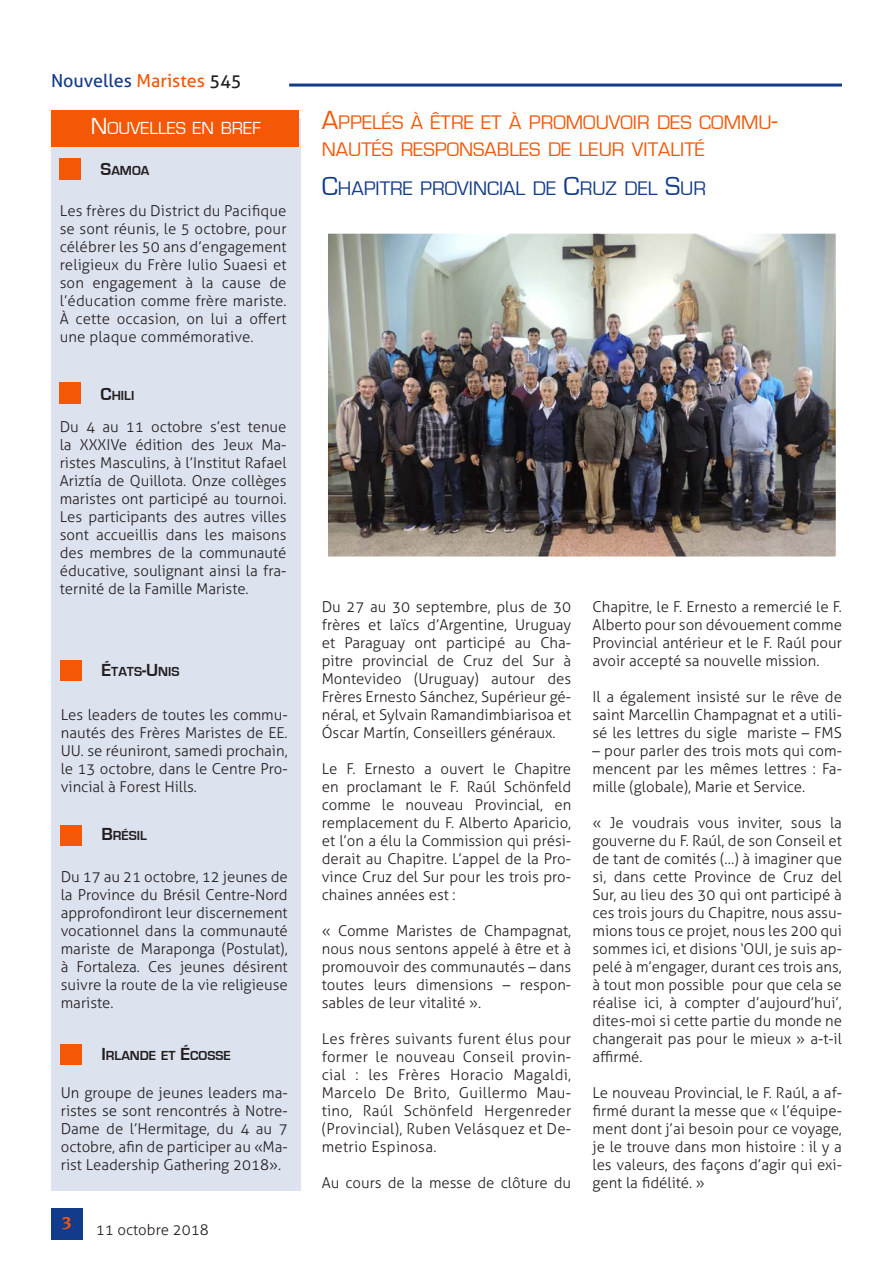
<style>
.page{position:relative;width:893px;height:1263px;background:#fff}
.page>*{position:absolute;margin:0;border:0;box-sizing:border-box;transform-origin:0 0}
.Titolo{font:20.25px/27px "Eurostile";color:#f45706}
.Titolo-2{font:20.25px "Eurostile";color:#123b8b}
.t1{font:18px "Aller";color:#123b8b}
.TitoloBox{font:18px "Eurostile";color:#fff}
.t2{font:700 18px "Novarese IT Cby BT";color:#f45706}
.Testo_normal{font:300 15px/18px "Aller";color:#231f20;text-align:justify}
.Testo_sinEspacio{font:300 15px/18px "Aller";color:#231f20;text-align:justify}
.SottoTitoloBox{font:700 13.5px "Eurostile";color:#231f20}
.s1{color:#f45706}
.s2{color:#231f20}
.s3{font-size:24px}
.s4{font-size:18px}
.s5{font-size:27px}
</style>
<div class="page">
<hr style="left:289px;top:84px;width:553px;height:3px;background:#123b8b">
<div style="left:51px;top:1208px;width:32px;height:31px;background:#123b8b"></div>
<div style="left:51px;top:118px;width:249px;height:1073px;background:#dce2ee"></div>
<div style="left:51px;top:111px;width:248px;height:36px;background:#f45706"></div>
<div style="left:60px;top:158px;width:21px;height:21px;background:#f45706"></div>
<div style="left:60px;top:383px;width:21px;height:21px;background:#f45706"></div>
<div style="left:61px;top:660px;width:21px;height:21px;background:#f45706"></div>
<div style="left:61px;top:1045px;width:21px;height:20px;background:#f45706"></div>
<div style="left:61px;top:825px;width:21px;height:20px;background:#f45706"></div>
<img style="left:329px;top:234px;width:506px;height:322px">
<div style="left:322px;top:227px;width:520px;height:336px;border:6px solid #fff"></div>
<p class="t1" style="left:51px;top:69px;width:192px">Nouvelles <span class="s1">Maristes</span> <span class="s2">545</span></p>
<p class="TitoloBox" style="left:91px;top:118px;width:170px"><span class="s3">N</span>OUVELLES EN BREF</p>
<p class="SottoTitoloBox" style="left:101px;top:163px;width:50px"><span class="s4">S</span>AMOA</p>
<p class="Testo_sinEspacio" style="left:60px;top:202px;width:228px">Les frères du District du Pacifique se sont réunis, le 5 octobre, pour célébrer les 50 ans d’engagement religieux du Frère Iulio Suaesi et son engagement à la cause de l’éducation comme frère mariste.<br>À cette occasion, on lui a offert une plaque commémorative.</p>
<p class="SottoTitoloBox" style="left:101px;top:388px;width:35px"><span class="s4">C</span>HILI</p>
<p class="Testo_sinEspacio" style="left:60px;top:418px;width:228px">Du 4 au 11 octobre s’est tenue la XXXIVe édition des Jeux Ma&shy;ristes Masculins, à l’Institut Rafael Ariztía de Quillota. Onze collèges maristes ont participé au tournoi.<br>Les participants des autres villes sont accueillis dans les maisons des membres de la communauté éducative, soulignant ainsi la fra&shy;ternité de la Famille Mariste.</p>
<p class="SottoTitoloBox" style="left:101px;top:664px;width:79px"><span class="s4">É</span>TATS<span class="s4">-U</span>NIS</p>
<p class="Testo_sinEspacio" style="left:61px;top:706px;width:228px">Les leaders de toutes les commu&shy;nautés des Frères Maristes de EE.<br>UU. se réuniront, samedi prochain, le 13 octobre, dans le Centre Pro&shy;vincial à Forest Hills.</p>
<p class="SottoTitoloBox" style="left:101px;top:828px;width:47px"><span class="s4">B</span>RÉSIL</p>
<p class="Testo_sinEspacio" style="left:61px;top:868px;width:228px">Du 17 au 21 octobre, 12 jeunes de la Province du Brésil Centre-Nord approfondiront leur discernement vocationnel dans la communauté mariste de Maraponga (Postulat), à Fortaleza. Ces jeunes désirent suivre la route de la vie religieuse mariste.</p>
<p class="SottoTitoloBox" style="left:101px;top:1048px;width:131px"><span class="s4">I</span> RLANDE ET <span class="s4">É</span>COSSE</p>
<p class="Testo_sinEspacio" style="left:61px;top:1084px;width:228px">Un groupe de jeunes leaders ma&shy;ristes se sont rencontrés à Notre-Dame de l’Hermitage, du 4 au 7 octobre, afin de participer au « Ma&shy;rist Leadership Gathering 2018 ».</p>
<p class="t2" style="left:62px;top:1212px;width:12px">3</p>
<p class="Testo_normal" style="left:96px;top:1220px;width:115px">11 octobre 2018</p>
<p class="Titolo" style="left:322px;top:109px;width:457px"><span class="s5">A</span>PPELÉS À ÊTRE ET À PROMOUVOIR DES COMMU<span class="s5">-<br></span>NAUTÉS RESPONSABLES DE LEUR VITALITÉ</p>
<p class="Titolo-2" style="left:322px;top:178px;width:386px"><span class="s5">C</span>HAPITRE PROVINCIAL DE <span class="s5">C</span>RUZ DEL <span class="s5">S</span>UR</p>
<p class="Testo_normal" style="left:322px;top:598px;width:251px">Du 27 au 30 septembre, plus de 30 frères et laïcs d’Argentine, Uruguay et Paraguay ont participé au Cha&shy;pitre provincial de Cruz del Sur à Montevideo (Uruguay) autour des Frères Ernesto Sánchez, Supérieur gé&shy;néral, et Sylvain Ramandimbiarisoa et Óscar Martín, Conseillers généraux.</p>
<p class="Testo_normal" style="left:322px;top:760px;width:251px">Le F. Ernesto a ouvert le Chapitre en proclamant le F. Raúl Schönfeld comme le nouveau Provincial, en remplacement du F. Alberto Aparicio, et l’on a élu la Commission qui prési&shy;derait au Chapitre. L’appel de la Pro&shy;vince Cruz del Sur pour les trois pro&shy;chaines années est :</p>
<p class="Testo_normal" style="left:322px;top:922px;width:251px">« Comme Maristes de Champagnat, nous nous sentons appelé à être et à promouvoir des communautés – dans toutes leurs dimensions – respon&shy;sables de leur vitalité ».</p>
<p class="Testo_normal" style="left:322px;top:1030px;width:251px">Les frères suivants furent élus pour former le nouveau Conseil provin&shy;cial : les Frères Horacio Magaldi, Marcelo De Brito, Guillermo Mau&shy;tino, Raúl Schönfeld Hergenreder (Provincial), Ruben Velásquez et De&shy;metrio Espinosa.</p>
<p class="Testo_normal" style="left:322px;top:1174px;width:251px">Au cours de la messe de clôture du</p>
<p class="Testo_normal" style="left:592px;top:598px;width:251px">Chapitre, le F. Ernesto a remercié le F.<br>Alberto pour son dévouement comme Provincial antérieur et le F. Raúl pour avoir accepté sa nouvelle mission.</p>
<p class="Testo_normal" style="left:592px;top:688px;width:251px">Il a également insisté sur le rêve de saint Marcellin Champagnat et a utili&shy;sé les lettres du sigle mariste – FMS</p>
<p class="Testo_normal" style="left:592px;top:742px;width:251px">– pour parler des trois mots qui com&shy;mencent par les mêmes lettres : Fa&shy;mille (globale), Marie et Service.</p>
<p class="Testo_normal" style="left:592px;top:814px;width:251px">« Je voudrais vous inviter, sous la gouverne du F. Raúl, de son Conseil et de tant de comités (…) à imaginer que si, dans cette Province de Cruz del Sur, au lieu des 30 qui ont participé à ces trois jours du Chapitre, nous assu&shy;mions tous ce projet, nous les 200 qui sommes ici, et disions ‘OUI, je suis ap&shy;pelé à m’engager, durant ces trois ans, à tout mon possible pour que cela se réalise ici, à compter d’aujourd’hui’, dites-moi si cette partie du monde ne changerait pas pour le mieux » a-t-il affirmé.</p>
<p class="Testo_normal" style="left:592px;top:1084px;width:251px">Le nouveau Provincial, le F. Raúl, a af&shy;firmé durant la messe que « l’équipe&shy;ment dont j’ai besoin pour ce voyage, je le trouve dans mon histoire : il y a les valeurs, des façons d’agir qui exi&shy;gent la fidélité. »</p>
</div>
